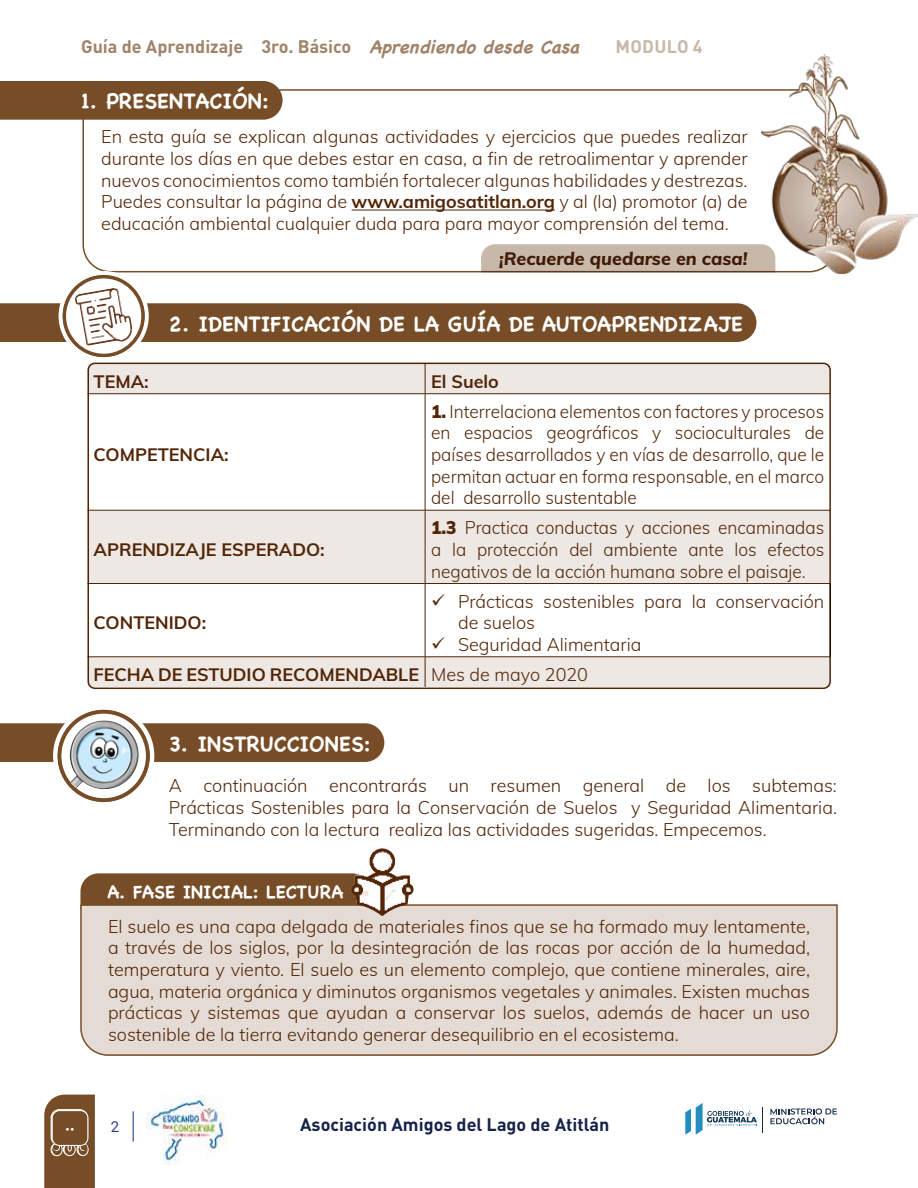
<style>
.page{position:relative;width:918px;height:1188px;background:#fff}
.page>*{position:absolute;margin:0;border:0;box-sizing:border-box;transform-origin:0 0}
.t1{font:700 21px "Chalkboard";color:#fff}
.t2{font:300 18px/21.6px "Muli";color:#532507;text-align:justify}
.t3{font:300 18px/21.6px "Muli";color:#532507;text-align:justify;scale:.96 1}
.t4{font:700 18px "Muli";color:#532507}
.t5{font:700 18px "DIN Pro";color:#a08369}
.t6{font:700 18px "DIN Pro";color:#152249}
.t7{font:italic 800 18px "Muli";color:#532507}
.t8{font:700 18px "Chalkboard";color:#fff}
.t9{font:700 18px "DIN Pro";letter-spacing:.02em;color:#c8b8a9}
.t10{font:18px "Ajilab'al Cholsamaj";color:#fff}
.t11{font:15px "Roboto";color:#25408f}
.s1{font-family:"Chalkboard";font-style:italic}
.s2{font-weight:700}
.s3{font-weight:900}
.s4{font-weight:300}
</style>
<div class="page">
<svg style="left:44px;top:1095px;width:51px;height:93px"></svg>
<div style="left:52px;top:1111px;width:36px;height:34px;background:#774d28;border-radius:7px"></div>
<div style="left:52px;top:1110px;width:36px;height:36px;border:1px solid #fff;border-radius:7px"></div>
<hr style="left:133px;top:1111px;width:1px;height:30px;background:#25408f">
<img style="left:146px;top:1096px;width:82px;height:68px">
<svg style="left:770px;top:1108px;width:67px;height:16px"></svg>
<svg style="left:685px;top:1103px;width:78px;height:32px"></svg>
<div style="left:82px;top:89px;width:755px;height:183px;border:2px solid #774d28;border-radius:27px"></div>
<div style="left:0;top:81px;width:283px;height:39px;background:#774d28"></div>
<hr style="left:352px;top:210px;width:203px;height:1px;background:#532507">
<div style="left:0;top:303px;width:756px;height:39px;background:#774d28"></div>
<div style="left:0;top:723px;width:384px;height:39px;background:#774d28"></div>
<div style="left:80px;top:873px;width:271px;height:31px;background:#774d28"></div>
<div style="left:80px;top:904px;width:758px;height:152px;background:#e4dbd4"></div>
<svg style="left:88px;top:364px;width:742px;height:323px"></svg>
<hr style="left:425px;top:364px;width:1px;height:30px;background:#532507">
<hr style="left:88px;top:393px;width:337px;height:1px;background:#532507">
<hr style="left:425px;top:393px;width:405px;height:1px;background:#532507">
<hr style="left:425px;top:394px;width:1px;height:116px;background:#532507">
<hr style="left:88px;top:510px;width:337px;height:1px;background:#532507">
<hr style="left:425px;top:510px;width:405px;height:1px;background:#532507">
<hr style="left:425px;top:510px;width:1px;height:73px;background:#532507">
<hr style="left:425px;top:657px;width:1px;height:30px;background:#532507">
<hr style="left:88px;top:583px;width:337px;height:1px;background:#532507">
<hr style="left:425px;top:583px;width:405px;height:1px;background:#532507">
<hr style="left:425px;top:584px;width:1px;height:73px;background:#532507">
<hr style="left:88px;top:657px;width:337px;height:1px;background:#532507">
<hr style="left:425px;top:657px;width:405px;height:1px;background:#532507">
<svg style="left:61px;top:273px;width:86px;height:86px"></svg>
<div style="left:59px;top:271px;width:90px;height:90px;border:4px solid #fff;border-radius:50%"></div>
<svg style="left:64px;top:277px;width:79px;height:78px"></svg>
<div style="left:63px;top:275px;width:81px;height:82px;border:3px solid #774d28;border-radius:50%"></div>
<img style="left:75px;top:288px;width:50px;height:58px">
<div style="left:88px;top:363px;width:743px;height:326px;border:2px solid #532507;border-radius:7px"></div>
<svg style="left:55px;top:708px;width:97px;height:96px"></svg>
<div style="left:53px;top:705px;width:101px;height:102px;border:4px solid #fff;border-radius:50%"></div>
<svg style="left:60px;top:712px;width:88px;height:88px"></svg>
<div style="left:58px;top:710px;width:92px;height:92px;border:4px solid #774d28;border-radius:50%"></div>
<img style="left:74px;top:721px;width:28px;height:18px">
<img style="left:351px;top:848px;width:56px;height:68px">
<svg style="left:481px;top:244px;width:280px;height:28px"></svg>
<img style="left:761px;top:54px;width:156px;height:220px">
<svg style="left:432px;top:594px;width:13px;height:11px"></svg>
<svg style="left:432px;top:637px;width:13px;height:12px"></svg>
<p class="t5" style="left:81px;top:32px;width:508px">Guía de Aprendizaje 3ro. Básico <span class="s1">AprendiendodesdeCasa</span></p>
<p class="t9" style="left:615px;top:32px;width:89px">MODULO 4</p>
<p class="t1" style="left:81px;top:89px;width:190px">1. PRESENTACIÓN:</p>
<p class="t2" style="left:101px;top:125px;width:648px">En esta guía se explican algunas actividades y ejercicios que puedes realizar durante los días en que debes estar en casa, a fin de retroalimentar y aprender nuevos conocimientos como también fortalecer algunas habilidades y destrezas.<br>Puedes consultar la página de <span class="s2">www.amigosatitlan.org</span> y al (la) promotor (a) de educación ambiental cualquier duda para para mayor comprensión del tema.</p>
<p class="t7" style="left:499px;top:245px;width:250px">¡Recuerde quedarse en casa!</p>
<p class="t1" style="left:169px;top:311px;width:576px">2. IDENTIFICACIÓN DE LA GUÍA DE AUTOAPRENDIZAJE</p>
<p class="t4" style="left:94px;top:368px;width:57px">TEMA:</p>
<p class="t4" style="left:431px;top:368px;width:69px">El Suelo</p>
<p class="t4" style="left:94px;top:441px;width:137px">COMPETENCIA:</p>
<p class="t4" style="left:94px;top:536px;width:233px">APRENDIZAJE ESPERADO:</p>
<p class="t3" style="left:431px;top:400px;width:411px"><span class="s3">1.</span> Interrelaciona elementos con factores y procesos en espacios geográficos y socioculturales de países desarrollados y en vías de desarrollo, que le permitan actuar en forma responsable, en el marco del desarrollo sustentable</p>
<p class="t3" style="left:431px;top:516px;width:411px"><span class="s3">1.3</span> Practica conductas y acciones encaminadas a la protección del ambiente ante los efectos negativos de la acción humana sobre el paisaje.</p>
<p class="t2" style="left:458px;top:589px;width:368px;text-align:left">Prácticas sostenibles para la conservación de suelos<br>Seguridad Alimentaria</p>
<p class="t4" style="left:94px;top:661px;width:496px">FECHA DE ESTUDIO RECOMENDABLE <span class="s4">Mes de mayo 2020</span></p>
<p class="t4" style="left:94px;top:610px;width:114px">CONTENIDO:</p>
<p class="t1" style="left:169px;top:731px;width:204px">3. INSTRUCCIONES:</p>
<p class="t2" style="left:169px;top:774px;width:670px">A continuación encontrarás un resumen general de los subtemas:<br>Prácticas Sostenibles para la Conservación de Suelos y Seguridad Alimentaria.<br>Terminando con la lectura realiza las actividades sugeridas. Empecemos.</p>
<p class="t10" style="left:80px;top:1127px;width:6px;rotate:90deg">w</p>
<p class="t8" style="left:107px;top:881px;width:238px">A. FASE INICIAL: LECTURA</p>
<p class="t2" style="left:108px;top:915px;width:704px">El suelo es una capa delgada de materiales finos que se ha formado muy lentamente, a través de los siglos, por la desintegración de las rocas por acción de la humedad, temperatura y viento. El suelo es un elemento complejo, que contiene minerales, aire, agua, materia orgánica y diminutos organismos vegetales y animales. Existen muchas prácticas y sistemas que ayudan a conservar los suelos, además de hacer un uso sostenible de la tierra evitando generar desequilibrio en el ecosistema.</p>
<p class="t11" style="left:111px;top:1116px;width:10px">2</p>
<p class="t6" style="left:300px;top:1109px;width:311px">Asociación Amigos del Lago de Atitlán</p>
</div>
